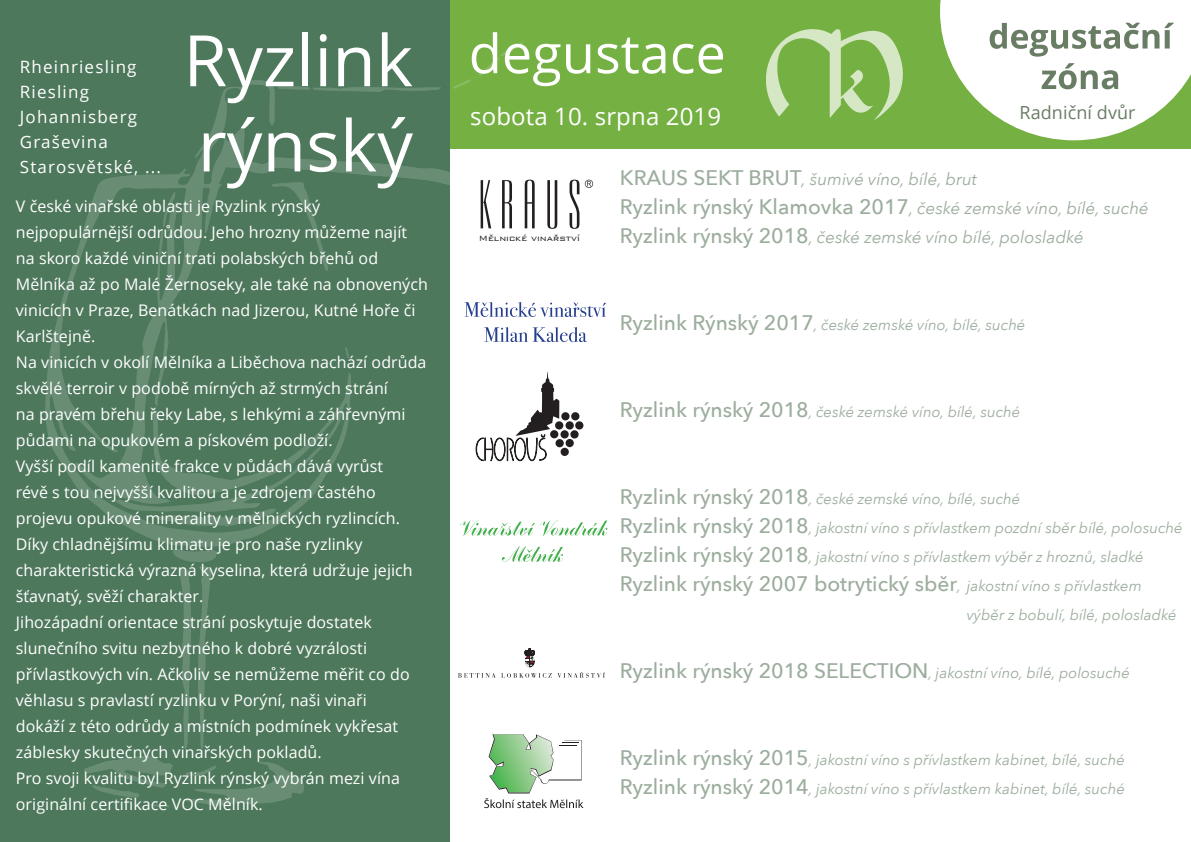
<style>
.page{position:relative;width:1191px;height:842px;background:#fff}
.page>*{position:absolute;margin:0;border:0;box-sizing:border-box;transform-origin:0 0}
.t1{font:71px/85.2px "Open Sans";color:#fff}
.t2{font:67.2px "Empire CE";letter-spacing:.115em;color:#231f20}
.t3{font:54px "Open Sans";color:#fff}
.t4{font:24px "Open Sans";letter-spacing:.005em;color:#fff}
.t5{font:500 21px "Avenir Next";color:#9cad9d}
.t6{font:18px "Open Sans";letter-spacing:.005em;color:#697d65}
.t7{font:italic 17px/29px "Avenir Next";color:#9cad9d}
.t8{font:17px/25px "Open Sans";letter-spacing:.07em;color:#fff}
.t9{font:16px/26px "Open Sans";letter-spacing:.005em;color:#fff}
.t10{font:italic 15px/29px "Avenir Next";color:#9cad9d}
.t11{font:300 10.1px "Bank Gothic CE";color:#231f20}
.s1{font-weight:500;font-style:normal;font-size:21px}
.s2{font-weight:400;font-style:italic;font-size:15px}
</style>
<div class="page">
<div style="left:449px;top:0;width:742px;height:149px;background:#75b042"></div>
<div style="left:0;top:0;width:449px;height:842px;background:#4e785c"></div>
<svg style="left:944px;top:0;width:247px;height:140px"></svg>
<svg style="left:45px;top:78px;width:431px;height:469px"></svg>
<svg style="left:156px;top:508px;width:120px;height:18px"></svg>
<svg style="left:272px;top:182px;width:56px;height:89px"></svg>
<svg style="left:173px;top:549px;width:44px;height:200px"></svg>
<svg style="left:163px;top:192px;width:12px;height:36px"></svg>
<svg style="left:278px;top:86px;width:163px;height:7px"></svg>
<svg style="left:479px;top:42px;width:44px;height:34px"></svg>
<svg style="left:453px;top:79px;width:18px;height:10px"></svg>
<svg style="left:345px;top:347px;width:4px;height:11px"></svg>
<svg style="left:84px;top:756px;width:89px;height:51px"></svg>
<svg style="left:186px;top:762px;width:118px;height:44px"></svg>
<img style="left:766px;top:0;width:178px;height:120px">
<svg style="left:458px;top:673px;width:37px;height:5px"></svg>
<svg style="left:501px;top:648px;width:104px;height:30px"></svg>
<svg style="left:484px;top:734px;width:99px;height:74px"></svg>
<svg style="left:585px;top:180px;width:8px;height:8px"></svg>
<svg style="left:502px;top:546px;width:61px;height:16px"></svg>
<svg style="left:460px;top:520px;width:147px;height:16px"></svg>
<div style="left:571px;top:412px;width:8px;height:8px;background:#231f20;border-radius:50%"></div>
<div style="left:561px;top:412px;width:8px;height:8px;background:#231f20;border-radius:50%"></div>
<div style="left:575px;top:421px;width:8px;height:8px;background:#231f20;border-radius:50%"></div>
<div style="left:565px;top:421px;width:9px;height:8px;background:#231f20;border-radius:50%"></div>
<div style="left:570px;top:430px;width:8px;height:8px;background:#231f20;border-radius:50%"></div>
<div style="left:555px;top:421px;width:8px;height:8px;background:#231f20;border-radius:50%"></div>
<div style="left:565px;top:439px;width:9px;height:8px;background:#231f20;border-radius:50%"></div>
<div style="left:560px;top:430px;width:9px;height:8px;background:#231f20;border-radius:50%"></div>
<div style="left:560px;top:448px;width:9px;height:8px;background:#231f20;border-radius:50%"></div>
<div style="left:555px;top:439px;width:9px;height:8px;background:#231f20;border-radius:50%"></div>
<svg style="left:476px;top:372px;width:83px;height:90px"></svg>
<svg style="left:484px;top:327px;width:103px;height:15px"></svg>
<svg style="left:464px;top:302px;width:142px;height:15px"></svg>
<p class="t8" style="left:20px;top:54px;width:143px">Rheinriesling<br>Riesling<br>Johannisberg<br>Graševina<br>Starosvětské, ...</p>
<h1 class="t1" style="left:183px;top:16px;width:231px">Ryzlink rýnský</h1>
<p class="t9" style="left:16px;top:193px;width:413px">V české vinařské oblasti je Ryzlink rýnský nejpopulárnější odrůdou. Jeho hrozny můžeme najít na skoro každé viniční trati polabských břehů od Mělníka až po Malé Žernoseky, ale také na obnovených vinicích v Praze, Benátkách nad Jizerou, Kutné Hoře či Karlštejně.<br>Na vinicích v okolí Mělníka a Liběchova nachází odrůda skvělé terroir v podobě mírných až strmých strání<br>na pravém břehu řeky Labe, s lehkými a záhřevnými půdami na opukovém a pískovém podloží.<br>Vyšší podíl kamenité frakce v půdách dává vyrůst<br>révě s tou nejvyšší kvalitou a je zdrojem častého projevu opukové minerality v mělnických ryzlincích.<br>Díky chladnějšímu klimatu je pro naše ryzlinky charakteristická výrazná kyselina, která udržuje jejich šťavnatý, svěží charakter.<br>Jihozápadní orientace strání poskytuje dostatek slunečního svitu nezbytného k dobré vyzrálosti přívlastkových vín. Ačkoliv se nemůžeme měřit co do věhlasu s pravlastí ryzlinku v Porýní, naši vinaři<br>dokáží z této odrůdy a místních podmínek vykřesat záblesky skutečných vinařských pokladů.<br>Pro svoji kvalitu byl Ryzlink rýnský vybrán mezi vína originální certifikace VOC Mělník.</p>
<h3 class="t3" style="left:469px;top:17px;width:258px">degustace</h3>
<h3 class="t4" style="left:470px;top:100px;width:252px">sobota 10. srpna 2019</h3>
<p class="t6" style="left:1019px;top:100px;width:118px">Radniční dvůr</p>
<h2 class="t2" style="left:478px;top:180px;width:105px">KRAUS</h2>
<p class="t11" style="left:479px;top:234px;width:102px">Mìlnické vinaøství</p>
<p class="t7" style="left:620px;top:164px;width:530px"><span class="s1">KRAUS SEKT BRUT</span>, šumivé víno, bílé, brut<br><span class="s1">Ryzlink rýnský Klamovka 2017</span>, české zemské víno, bílé, suché<br><span class="s1">Ryzlink rýnský 2018</span>, české zemské víno bílé, polosladké</p>
<p class="t10" style="left:620px;top:309px;width:407px"><span class="s1">Ryzlink Rýnský 2017</span>, české zemské víno, bílé, suché</p>
<p class="t10" style="left:620px;top:396px;width:402px"><span class="s1">Ryzlink rýnský 2018</span>, české zemské víno, bílé, suché</p>
<p class="t10" style="left:620px;top:483px;width:564px"><span class="s1">Ryzlink rýnský 2018</span>, české zemské víno, bílé, suché<br><span class="s1">Ryzlink rýnský 2018</span>, jakostní víno s přívlastkem pozdní sběr bílé, polosuché<br><span class="s1">Ryzlink rýnský 2018</span>, jakostní víno s přívlastkem výběr z hroznů, sladké</p>
<h3 class="t5" style="left:620px;top:566px;width:523px">Ryzlink rýnský 2007 botrytický sběr<span class="s2">, jakostní víno s přívlastkem</span></h3>
<p class="t10" style="left:966px;top:599px;width:211px">výběr z bobulí, bílé, polosladké</p>
<p class="t10" style="left:620px;top:657px;width:512px"><span class="s1">Ryzlink rýnský 2018 SELECTION</span>, jakostní víno, bílé, polosuché</p>
<p class="t10" style="left:620px;top:744px;width:506px"><span class="s1">Ryzlink rýnský 2015</span>, jakostní víno s přívlastkem kabinet, bílé, suché<br><span class="s1">Ryzlink rýnský 2014</span>, jakostní víno s přívlastkem kabinet, bílé, suché</p>
</div>
